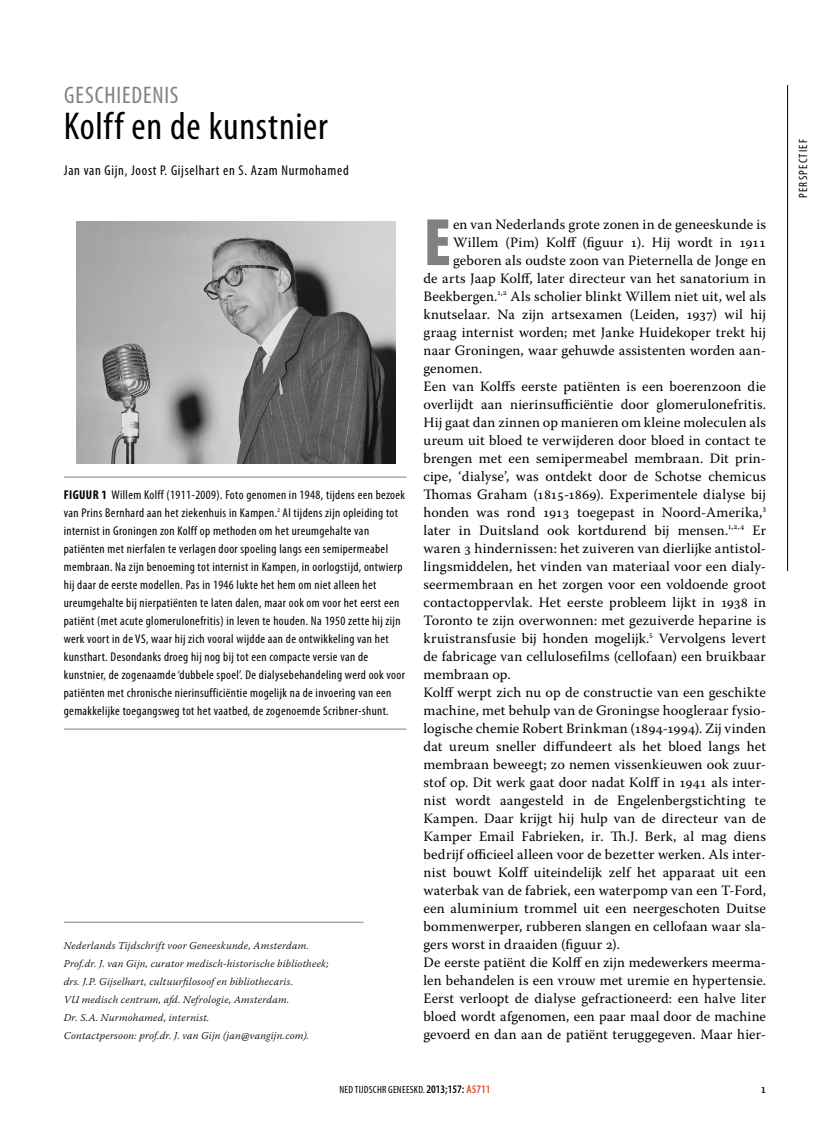
<style>
.page{position:relative;width:830px;height:1127px;background:#fff}
.page>*{position:absolute;margin:0;border:0;box-sizing:border-box;transform-origin:0 0}
.t1{font:900 condensed 67.65px "Myriad Pro";color:#808184}
.t2{font:condensed 39px "Myriad Pro";letter-spacing:.015em;color:#000}
.t3{font:condensed 24px "Myriad Pro";color:#808184}
.t4{font:14.25px "Warnock Pro";letter-spacing:.01em;color:#000}
.t5{font:condensed 14.25px "Myriad Pro";letter-spacing:.05em;color:#000}
.t6{font:13.5px "Warnock Pro";color:#000}
.t7{font:condensed 12.75px/18px "Myriad Pro";letter-spacing:.03em;color:#000}
.t8{font:condensed 12px "Myriad Pro";letter-spacing:.1em;color:#000}
.t9{font:italic 300 10.5px/18px "Warnock Pro";letter-spacing:.025em;color:#000}
.t10{font:condensed 10.5px "Myriad Pro";letter-spacing:.02em;color:#000}
.s1{font-weight:700}
.s2{font-weight:600;font-size:11.55px}
.s3{font-weight:600;font-size:11.55px;color:#e44731}
</style>
<div class="page">
<hr style="left:787px;top:85px;width:1px;height:486px;background:#000">
<hr style="left:64px;top:922px;width:299px;height:1px;background:#808184">
<hr style="left:64px;top:477px;width:342px;height:1px;background:#808184">
<hr style="left:64px;top:729px;width:342px;height:1px;background:#808184">
<img style="left:77px;top:221px;width:318px;height:242px">
<h3 class="t3" style="left:64px;top:82px;width:22px">Geschiedenis</h3>
<h2 class="t2" style="left:64px;top:105px;width:265px">Kolff en de kunstnier</h2>
<p class="t5" style="left:64px;top:163px;width:286px">Jan van Gijn, Joost P. Gijselhart en S. Azam Nurmohamed</p>
<p class="t7" style="left:64px;top:486px;width:342px"><span class="s1">FIGUUR 1</span> Willem Kolff (1911-2009). Foto genomen in 1948, tijdens een bezoek van Prins Bernhard aan het ziekenhuis in Kampen.<sup>2</sup> Al tijdens zijn opleiding tot internist in Groningen zon Kolff op methoden om het ureumgehalte van patiënten met nierfalen te verlagen door spoeling langs een semipermeabel membraan. Na zijn benoeming tot internist in Kampen, in oorlogstijd, ontwierp hij daar de eerste modellen. Pas in 1946 lukte het hem om niet alleen het ureumgehalte bij nierpatiënten te laten dalen, maar ook om voor het eerst een patiënt (met acute glomerulonefritis) in leven te houden. Na 1950 zette hij zijn werk voort in de VS, waar hij zich vooral wijdde aan de ontwikkeling van het kunsthart. Desondanks droeg hij nog bij tot een compacte versie van de kunstnier, de zogenaamde ‘dubbele spoel’. De dialysebehandeling werd ook voor patiënten met chronische nierinsufficiëntie mogelijk na de invoering van een gemakkelijke toegangsweg tot het vaatbed, de zogenoemde Scribner-shunt.</p>
<p class="t9" style="left:64px;top:936px;width:266px">Nederlands Tijdschrift voor Geneeskunde, Amsterdam.<br>Prof.dr. J. van Gijn, curator medisch-historische bibliotheek; drs. J.P. Gijselhart, cultuurfilosoof en bibliothecaris.<br>VU medisch centrum, afd. Nefrologie, Amsterdam.<br>Dr. S.A. Nurmohamed, internist.<br>Contactpersoon: prof.dr. J. van Gijn (jan@vangijn.com).</p>
<h1 class="t1" style="left:423px;top:205px;width:29px">E</h1>
<p class="t4" style="left:453px;top:216px;width:314px">en van Nederlands grote zonen in de geneeskunde is</p>
<p class="t4" style="left:453px;top:234px;width:314px">Willem (Pim) Kolff (figuur 1). Hij wordt in 1911</p>
<p class="t4" style="left:453px;top:252px;width:314px">geboren als oudste zoon van Pieternella de Jonge en</p>
<p class="t4" style="left:423px;top:270px;width:344px">de arts Jaap Kolff, later directeur van het sanatorium in</p>
<p class="t4" style="left:423px;top:288px;width:344px">Beekbergen.<sup>1,2</sup> Als scholier blinkt Willem niet uit, wel als</p>
<p class="t4" style="left:423px;top:306px;width:344px">knutselaar. Na zijn artsexamen (Leiden, 1937) wil hij</p>
<p class="t4" style="left:423px;top:324px;width:344px">graag internist worden; met Janke Huidekoper trekt hij</p>
<p class="t4" style="left:423px;top:342px;width:344px">naar Groningen, waar gehuwde assistenten worden aan-</p>
<p class="t4" style="left:423px;top:360px;width:60px">genomen.</p>
<p class="t4" style="left:423px;top:378px;width:344px">Een van Kolffs eerste patiënten is een boerenzoon die</p>
<p class="t4" style="left:423px;top:396px;width:344px">overlijdt aan nierinsufficiëntie door glomerulonefritis.</p>
<p class="t4" style="left:423px;top:414px;width:344px">Hij gaat dan zinnen op manieren om kleine moleculen als</p>
<p class="t4" style="left:423px;top:432px;width:344px">ureum uit bloed te verwijderen door bloed in contact te</p>
<p class="t4" style="left:423px;top:450px;width:344px">brengen met een semipermeabel membraan. Dit prin-</p>
<p class="t4" style="left:423px;top:468px;width:344px">cipe, ‘dialyse’, was ontdekt door de Schotse chemicus</p>
<p class="t4" style="left:423px;top:486px;width:344px">Thomas Graham (1815-1869). Experimentele dialyse bij</p>
<p class="t4" style="left:423px;top:504px;width:344px">honden was rond 1913 toegepast in Noord-Amerika,<sup>3</sup></p>
<p class="t4" style="left:423px;top:522px;width:344px">later in Duitsland ook kortdurend bij mensen.<sup>1,2,4</sup> Er</p>
<p class="t4" style="left:423px;top:540px;width:344px">waren 3 hindernissen: het zuiveren van dierlijke antistol-</p>
<p class="t4" style="left:423px;top:558px;width:344px">lingsmiddelen, het vinden van materiaal voor een dialy-</p>
<p class="t4" style="left:423px;top:576px;width:344px">seermembraan en het zorgen voor een voldoende groot</p>
<p class="t4" style="left:423px;top:594px;width:344px">contactoppervlak. Het eerste probleem lijkt in 1938 in</p>
<p class="t4" style="left:423px;top:612px;width:344px">Toronto te zijn overwonnen: met gezuiverde heparine is</p>
<p class="t4" style="left:423px;top:630px;width:344px">kruistransfusie bij honden mogelijk.<sup>5</sup> Vervolgens levert</p>
<p class="t4" style="left:423px;top:648px;width:344px">de fabricage van cellulosefilms (cellofaan) een bruikbaar</p>
<p class="t4" style="left:423px;top:666px;width:89px">membraan op.</p>
<p class="t4" style="left:423px;top:684px;width:344px">Kolff werpt zich nu op de constructie van een geschikte</p>
<p class="t4" style="left:423px;top:702px;width:344px">machine, met behulp van de Groningse hoogleraar fysio-</p>
<p class="t4" style="left:423px;top:720px;width:344px">logische chemie Robert Brinkman (1894-1994). Zij vinden</p>
<p class="t4" style="left:423px;top:738px;width:344px">dat ureum sneller diffundeert als het bloed langs het</p>
<p class="t4" style="left:423px;top:756px;width:344px">membraan beweegt; zo nemen vissenkieuwen ook zuur-</p>
<p class="t4" style="left:423px;top:774px;width:344px">stof op. Dit werk gaat door nadat Kolff in 1941 als inter-</p>
<p class="t4" style="left:423px;top:792px;width:344px">nist wordt aangesteld in de Engelenbergstichting te</p>
<p class="t4" style="left:423px;top:810px;width:344px">Kampen. Daar krijgt hij hulp van de directeur van de</p>
<p class="t4" style="left:423px;top:828px;width:344px">Kamper Email Fabrieken, ir. Th.J. Berk, al mag diens</p>
<p class="t4" style="left:423px;top:846px;width:344px">bedrijf officieel alleen voor de bezetter werken. Als inter-</p>
<p class="t4" style="left:423px;top:864px;width:344px">nist bouwt Kolff uiteindelijk zelf het apparaat uit een</p>
<p class="t4" style="left:423px;top:882px;width:344px">waterbak van de fabriek, een waterpomp van een T-Ford,</p>
<p class="t4" style="left:423px;top:900px;width:344px">een aluminium trommel uit een neergeschoten Duitse</p>
<p class="t4" style="left:423px;top:918px;width:344px">bommenwerper, rubberen slangen en cellofaan waar sla-</p>
<p class="t4" style="left:423px;top:936px;width:198px">gers worst in draaiden (figuur 2).</p>
<p class="t4" style="left:423px;top:954px;width:344px">De eerste patiënt die Kolff en zijn medewerkers meerma-</p>
<p class="t4" style="left:423px;top:972px;width:344px">len behandelen is een vrouw met uremie en hypertensie.</p>
<p class="t4" style="left:423px;top:990px;width:344px">Eerst verloopt de dialyse gefractioneerd: een halve liter</p>
<p class="t4" style="left:423px;top:1008px;width:344px">bloed wordt afgenomen, een paar maal door de machine</p>
<p class="t4" style="left:423px;top:1026px;width:344px">gevoerd en dan aan de patiënt teruggegeven. Maar hier-</p>
<p class="t10" style="left:339px;top:1084px;width:152px">NED TIJDSCHR GENEESKD. <span class="s2">2013;157:</span> <span class="s3">A5711</span></p>
<p class="t6" style="left:760px;top:1080px;width:7px">1</p>
<p class="t8" style="left:796px;top:198px;width:60px;rotate:-90deg">PERSPECTIEF</p>
</div>
